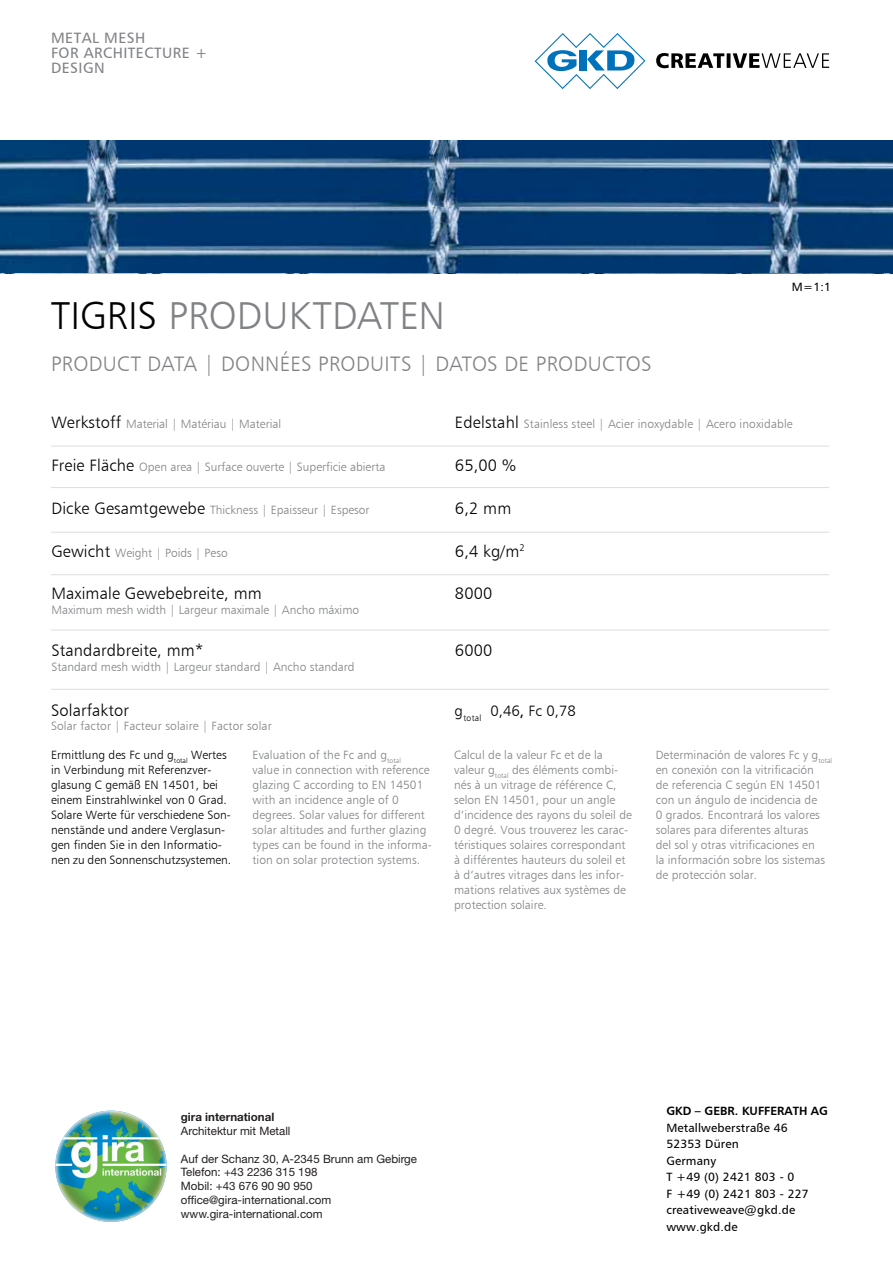
<style>
.page{position:relative;width:893px;height:1263px;background:#fff}
.page>*{position:absolute;margin:0;border:0;box-sizing:border-box;transform-origin:0 0}
.t1{font:39px "Humanist 777 BT Light B";color:#808285}
.t2{font:21px "Humanist 777 BT Light B";letter-spacing:.01em;color:#808285}
.t3{font:16.5px "Humanist 777 BT Light B";letter-spacing:.01em;color:#000}
.t4{font:15px/15px "Humanist 777 BT Roman B";letter-spacing:.03em;color:#808285}
.t5{font:15px "Humanist 777 BT Light B";color:#000}
.t6{font:12px/15px "Humanist 777 BT Light B";letter-spacing:.005em;color:#808285}
.t7{font:12px/15px "Humanist 777 BT Light B";letter-spacing:.005em;color:#000}
.t8{font:12px/16.5px "Humanist 777 BT Roman B";letter-spacing:.015em;color:#000}
.t9{font:12px "Humanist 777 BT Bold B";color:#000}
.t10{font:11.55px/13.8px "Helvetica Neue";color:#231f20}
.t11{font:700 11.55px "Helvetica Neue";color:#231f20}
.s1{color:#000}
.s2{font-size:16.5px;color:#000}
.s3{font-family:"Humanist 777 BT Roman B"}
</style>
<div class="page">
<svg style="left:535px;top:33px;width:110px;height:56px"></svg>
<svg style="left:656px;top:53px;width:173px;height:15px"></svg>
<img style="left:0;top:141px;width:893px;height:132px">
<hr style="left:51px;top:689px;width:778px;height:1px;background:#dcddde">
<hr style="left:51px;top:630px;width:778px;height:1px;background:#dcddde">
<hr style="left:51px;top:574px;width:778px;height:1px;background:#dcddde">
<hr style="left:51px;top:532px;width:778px;height:1px;background:#dcddde">
<hr style="left:51px;top:487px;width:778px;height:1px;background:#dcddde">
<hr style="left:51px;top:446px;width:778px;height:1px;background:#dcddde">
<img style="left:55px;top:1110px;width:112px;height:112px;border-radius:50%">
<p class="t4" style="left:51px;top:30px;width:158px">METAL MESH<br>FOR ARCHITECTURE +<br>DESIGN</p>
<h1 class="t1" style="left:51px;top:292px;width:395px"><span class="s1">TIGRIS</span> PRODUKTDATEN</h1>
<h2 class="t2" style="left:51px;top:351px;width:602px">PRODUCT DATA | DONNÉES PRODUITS | DATOS DE PRODUCTOS</h2>
<p class="t8" style="left:792px;top:278px;width:41px">M=1:1</p>
<p class="t6" style="left:51px;top:416px;width:231px"><span class="s2">Werkstoff</span> Material | Matériau | Material</p>
<p class="t6" style="left:455px;top:416px;width:339px"><span class="s2">Edelstahl</span> Stainless steel | Acier inoxydable | Acero inoxidable</p>
<p class="t6" style="left:51px;top:459px;width:335px"><span class="s2">Freie Fläche</span> Open area | Surface ouverte | Superficie abierta</p>
<h3 class="t3" style="left:455px;top:455px;width:63px">65,00 %</h3>
<p class="t6" style="left:51px;top:502px;width:320px"><span class="s2">Dicke Gesamtgewebe</span> Thickness | Epaisseur | Espesor</p>
<h3 class="t3" style="left:455px;top:498px;width:58px">6,2 mm</h3>
<p class="t6" style="left:51px;top:545px;width:178px"><span class="s2">Gewicht</span> Weight | Poids | Peso</p>
<h3 class="t3" style="left:455px;top:541px;width:71px">6,4 kg/m<sup>2</sup></h3>
<h3 class="t3" style="left:51px;top:583px;width:212px">Maximale Gewebebreite, mm</h3>
<h3 class="t3" style="left:455px;top:583px;width:39px">8000</h3>
<p class="t6" style="left:51px;top:602px;width:309px">Maximum mesh width | Largeur maximale | Ancho máximo</p>
<h3 class="t3" style="left:51px;top:640px;width:153px">Standardbreite, mm*</h3>
<h3 class="t3" style="left:455px;top:640px;width:39px">6000</h3>
<p class="t6" style="left:51px;top:659px;width:305px">Standard mesh width | Largeur standard | Ancho standard</p>
<h3 class="t3" style="left:51px;top:700px;width:80px">Solarfaktor</h3>
<p class="t5" style="left:455px;top:701px;width:123px">g<sub>total</sub> 0,46<span class="s3">,</span> Fc 0,78</p>
<p class="t6" style="left:51px;top:718px;width:222px">Solar factor | Facteur solaire | Factor solar</p>
<p class="t7" style="left:51px;top:747px;width:182px">Ermittlung des Fc und g<sub>total</sub> Wertes in Verbindung mit Referenzver&shy;glasung C gemäß EN 14501, bei einem Einstrahlwinkel von 0 Grad.<br>Solare Werte für verschiedene Son&shy;nenstände und andere Verglasun&shy;gen finden Sie in den Informatio&shy;nen zu den Sonnenschutzsystemen.</p>
<p class="t6" style="left:253px;top:747px;width:181px">Evaluation of the Fc and g<sub>total<br></sub>value in connection with reference glazing C according to EN 14501 with an incidence angle of 0 degrees. Solar values for different solar altitudes and further glazing types can be found in the informa&shy;tion on solar protection systems.</p>
<p class="t6" style="left:454px;top:747px;width:179px">Calcul de la valeur Fc et de la valeur g<sub>total</sub> des éléments combi&shy;nés à un vitrage de référence C, selon EN 14501, pour un angle d’incidence des rayons du soleil de<br>0 degré. Vous trouverez les carac&shy;téristiques solaires correspondant à différentes hauteurs du soleil et à d’autres vitrages dans les infor&shy;mations relatives aux systèmes de protection solaire.</p>
<p class="t6" style="left:656px;top:747px;width:178px">Determinación de valores Fc y g<sub>total </sub>en conexión con la vitrificación<br>de referencia C según EN 14501 con un ángulo de incidencia de<br>0 grados. Encontrará los valores solares para diferentes alturas<br>del sol y otras vitrificaciones en<br>la información sobre los sistemas de protección solar.</p>
<p class="t11" style="left:181px;top:1113px;width:95px">gira international</p>
<p class="t10" style="left:181px;top:1125px;width:111px">Architektur mit Metall</p>
<p class="t10" style="left:181px;top:1153px;width:238px">Auf der Schanz 30, A-2345 Brunn am Gebirge<br>Telefon: +43 2236 315 198<br>Mobil: +43 676 90 90 950 office@gira-international.com www.gira-international.com</p>
<p class="t9" style="left:666px;top:1103px;width:163px">GKD – GEBR. KUFFERATH AG</p>
<p class="t8" style="left:666px;top:1119px;width:144px">Metallweberstraße 46<br>52353 Düren<br>Germany<br>T +49 (0) 2421 803 - 0<br>F +49 (0) 2421 803 - 227 creativeweave@gkd.de www.gkd.de</p>
</div>
